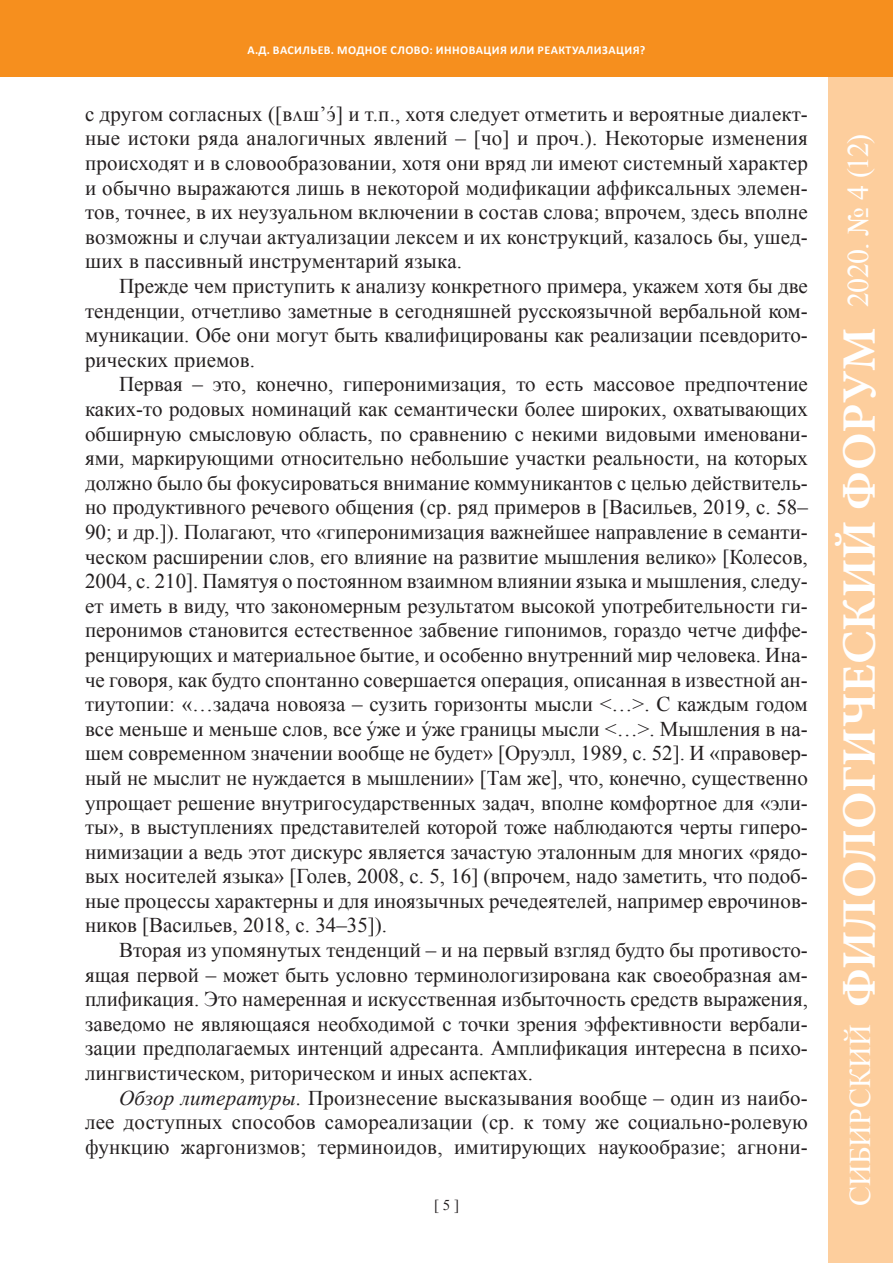
<style>
.page{position:relative;width:893px;height:1263px;background:#fff}
.page>*{position:absolute;margin:0;border:0;box-sizing:border-box;transform-origin:0 0}
.t1{font:700 48px "Minion Pro";color:#fff}
.t2{font:30px "Times New Roman";letter-spacing:-.005em;color:#fff}
.t3{font:21px/24.6px "Times New Roman";color:#231f20;text-align:justify}
.t4{font:15px "Times New Roman";color:#231f20}
.t5{font:700 12px "Calibri";letter-spacing:.04em;color:#fff}
.s1{font-style:italic}
</style>
<div class="page">
<div style="left:828px;top:0;width:65px;height:1263px;background:#fdce9d"></div>
<div style="left:0;top:0;width:893px;height:77px;background:#f68f1e"></div>
<p class="t5" style="left:247px;top:43px;width:41px">А.Д. Васил</p>
<p class="t5" style="left:311px;top:43px;width:336px">ьев. МОДНОЕ СЛОВО: ИННОВАЦИЯ ИЛИ РЕАКТУАЛИЗАЦИЯ?</p>
<p class="t3" style="left:85px;top:101px;width:724px">с другом согласных ([вᴧшʼэ́] и т.п., хотя следует отметить и вероятные диалект&shy;ные истоки ряда аналогичных явлений – [чо] и проч.). Некоторые изменения происходят и в словообразовании, хотя они вряд ли имеют системный характер и обычно выражаются лишь в некоторой модификации аффиксальных элемен&shy;тов, точнее, в их неузуальном включении в состав слова; впрочем, здесь вполне возможны и случаи актуализации лексем и их конструкций, казалось бы, ушед&shy;ших в пассивный инструментарий языка.</p>
<p class="t3" style="left:85px;top:273px;width:724px;text-indent:34px">Прежде чем приступить к анализу конкретного примера, укажем хотя бы две тенденции, отчетливо заметные в сегодняшней русскоязычной вербальной ком&shy;муникации. Обе они могут быть квалифицированы как реализации псевдорито&shy;рических приемов.</p>
<p class="t3" style="left:85px;top:372px;width:724px;text-indent:34px">Первая – это, конечно, гиперонимизация, то есть массовое предпочтение каких-то родовых номинаций как семантически более широких, охватывающих обширную смысловую область, по сравнению с некими видовыми именовани&shy;ями, маркирующими относительно небольшие участки реальности, на которых должно было бы фокусироваться внимание коммуникантов с целью действитель&shy;но продуктивного речевого общения (ср. ряд примеров в [Васильев, 2019, с. 58– 90; и др.]). Полагают, что «гиперонимизация важнейшее направление в семанти&shy;ческом расширении слов, его влияние на развитие мышления велико» [Колесов, 2004, с. 210]. Памятуя о постоянном взаимном влиянии языка и мышления, следу&shy;ет иметь в виду, что закономерным результатом высокой употребительности ги&shy;перонимов становится естественное забвение гипонимов, гораздо четче диффе&shy;ренцирующих и материальное бытие, и особенно внутренний мир человека. Ина&shy;че говоря, как будто спонтанно совершается операция, описанная в известной ан&shy;тиутопии: «…задача новояза – сузить горизонты мысли &lt;…&gt;. С каждым годом все меньше и меньше слов, все у́же и у́же границы мысли &lt;…&gt;. Мышления в на&shy;шем современном значении вообще не будет» [Оруэлл, 1989, с. 52]. И «правовер&shy;ный не мыслит не нуждается в мышлении» [Там же], что, конечно, существенно упрощает решение внутригосударственных задач, вполне комфортное для «эли&shy;ты», в выступлениях представителей которой тоже наблюдаются черты гиперо&shy;нимизации а ведь этот дискурс является зачастую эталонным для многих «рядо&shy;вых носителей языка» [Голев, 2008, с. 5, 16] (впрочем, надо заметить, что подоб&shy;ные процессы характерны и для иноязычных речедеятелей, например еврочинов&shy;ников [Васильев, 2018, с. 34–35]).</p>
<p class="t3" style="left:85px;top:937px;width:724px;text-indent:34px">Вторая из упомянутых тенденций – и на первый взгляд будто бы противосто&shy;ящая первой – может быть условно терминологизирована как своеобразная ам&shy;плификация. Это намеренная и искусственная избыточность средств выражения, заведомо не являющаяся необходимой с точки зрения эффективности вербали&shy;зации предполагаемых интенций адресанта. Амплификация интересна в психо&shy;лингвистическом, риторическом и иных аспектах.</p>
<p class="t3" style="left:85px;top:1085px;width:724px;text-indent:34px"><span class="s1">Обзор литературы.</span> Произнесение высказывания вообще – один из наибо&shy;лее доступных способов самореализации (ср. к тому же социально-ролевую функцию жаргонизмов; терминоидов, имитирующих наукообразие; агнони-</p>
<p class="t4" style="left:434px;top:1194px;width:26px">[ 5 ]</p>
<h2 class="t2" style="left:838px;top:307px;width:174px;rotate:-90deg">2020. № 4 (12)</h2>
<h1 class="t1" style="left:831px;top:1007px;width:681px;rotate:-90deg">ФИЛОЛОГИЧЕСКИЙ ФОРУМ</h1>
<h2 class="t2" style="left:840px;top:1206px;width:183px;rotate:-90deg">СИБИРСКИЙ</h2>
</div>
